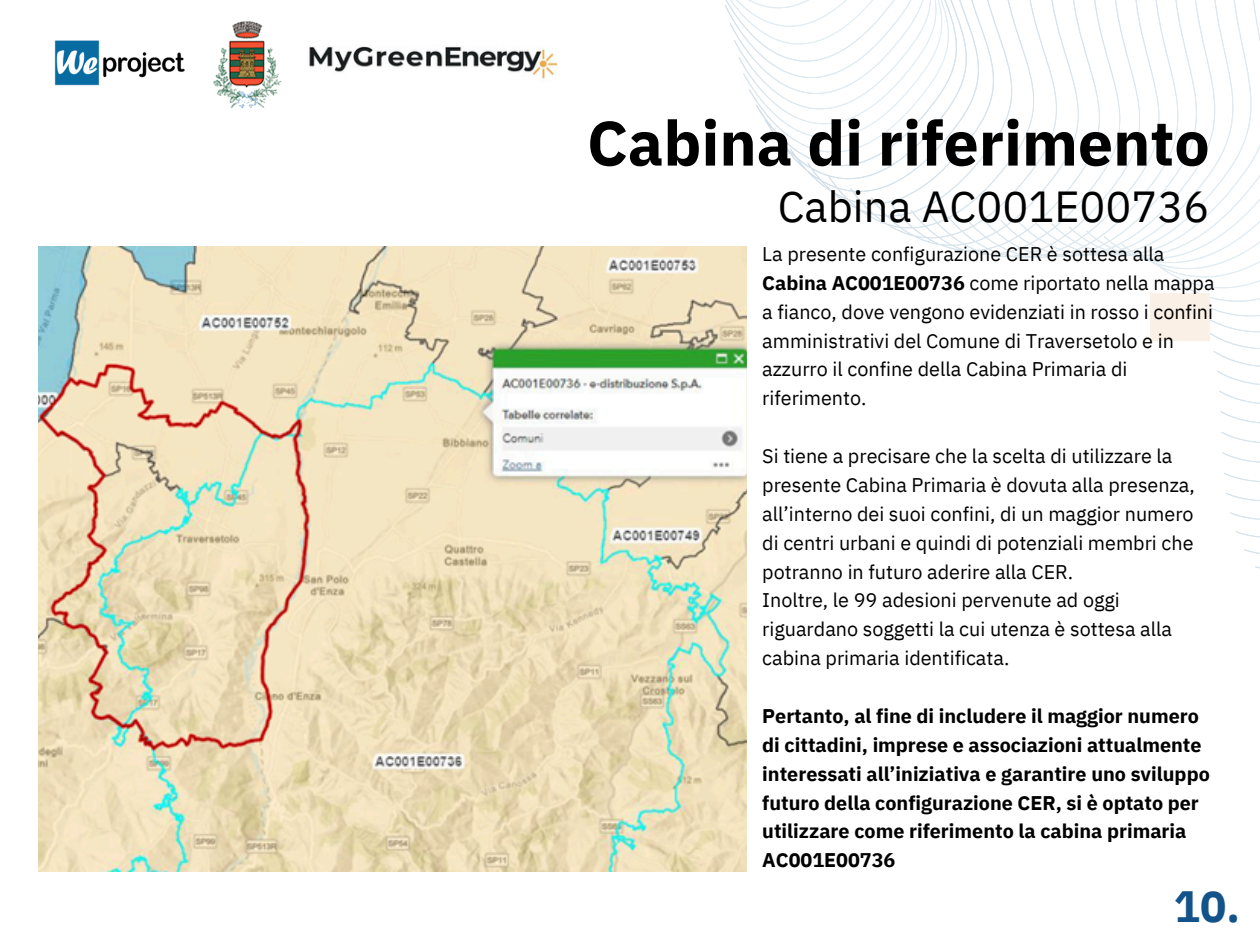
<style>
.page{position:relative;width:1260px;height:945px;background:#fff}
.page>*{position:absolute;margin:0;border:0;box-sizing:border-box;transform-origin:0 0}
.t1{font:700 62.65px "IBM Plex Sans";color:#000}
.t2{font:700 43.75px "IBM Plex Sans";color:#13538a}
.t3{font:43.4px "IBM Plex Sans";color:#000}
.t4{font:19.78px/28.9px "IBM Plex Sans";color:#000}
.t5{font:700 19.78px/28.9px "IBM Plex Sans";color:#000}
.s1{font-weight:700}
</style>
<div class="page">
<img style="left:54px;top:40px;width:131px;height:46px">
<svg style="left:725px;top:0;width:394px;height:258px"></svg>
<svg style="left:1119px;top:20px;width:14px;height:237px"></svg>
<svg style="left:1133px;top:0;width:127px;height:569px"></svg>
<img style="left:213px;top:21px;width:69px;height:87px">
<div style="left:1150px;top:294px;width:59px;height:47px;background:#faf0e6"></div>
<img style="left:309px;top:46px;width:247px;height:35px">
<img style="left:38px;top:246px;width:709px;height:625px">
<p class="t1" style="left:587px;top:101px;width:624px">Cabina di riferimento</p>
<p class="t3" style="left:778px;top:178px;width:433px">Cabina AC001E00736</p>
<p class="t4" style="left:762px;top:239px;width:454px">La presente configurazione CER è sottesa alla <span class="s1">Cabina AC001E00736</span> come riportato nella mappa a fianco, dove vengono evidenziati in rosso i confini amministrativi del Comune di Traversetolo e in azzurro il confine della Cabina Primaria di riferimento.</p>
<p class="t4" style="left:762px;top:441px;width:434px">Si tiene a precisare che la scelta di utilizzare la presente Cabina Primaria è dovuta alla presenza, all’interno dei suoi confini, di un maggior numero di centri urbani e quindi di potenziali membri che potranno in futuro aderire alla CER.</p>
<p class="t4" style="left:762px;top:586px;width:411px">Inoltre, le 99 adesioni pervenute ad oggi riguardano soggetti la cui utenza è sottesa alla cabina primaria identificata.</p>
<h3 class="t5" style="left:762px;top:701px;width:449px">Pertanto, al fine di includere il maggior numero di cittadini, imprese e associazioni attualmente interessati all’iniziativa e garantire uno sviluppo futuro della configurazione CER, si è optato per utilizzare come riferimento la cabina primaria AC001E00736</h3>
<h1 class="t2" style="left:1174px;top:877px;width:68px">10.</h1>
</div>
